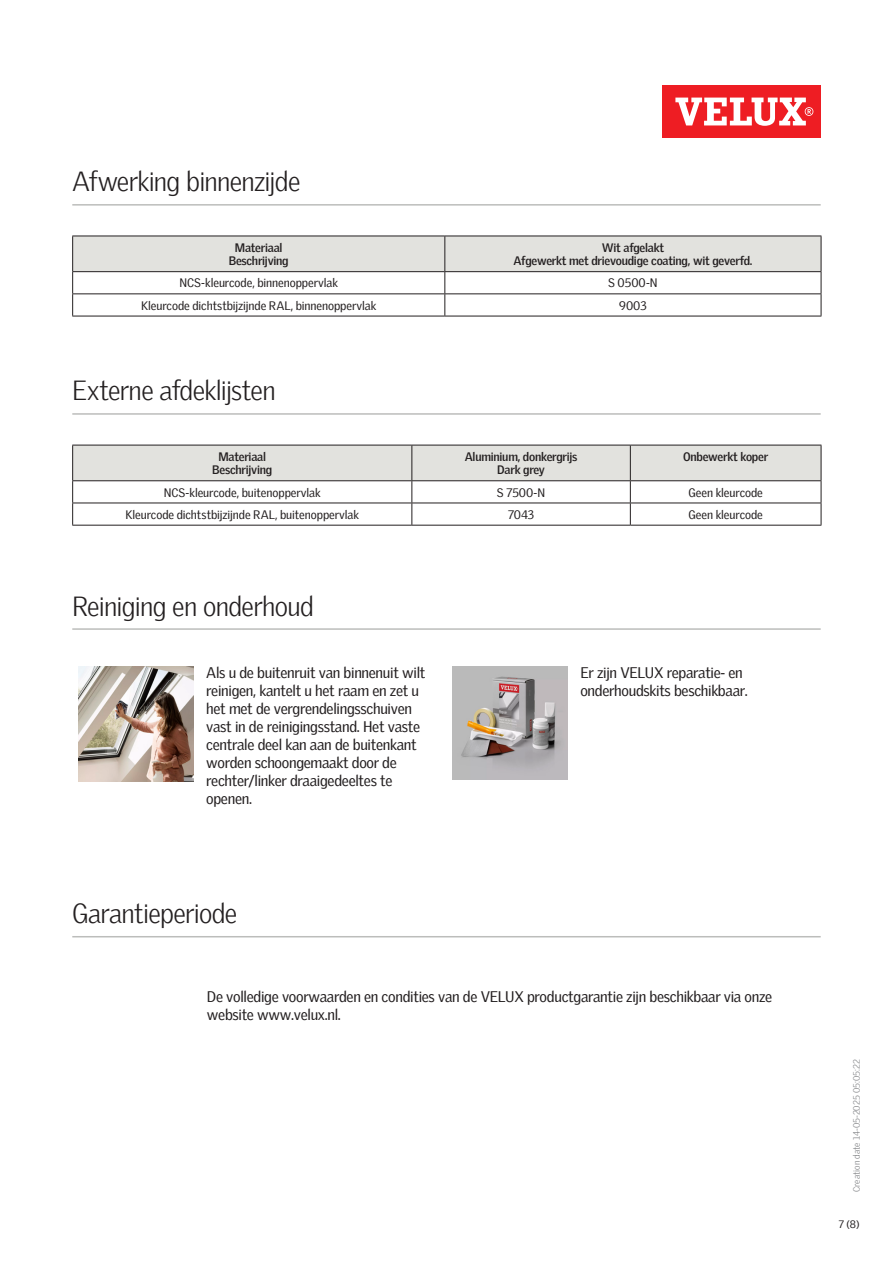
<style>
.page{position:relative;width:893px;height:1263px;background:#fff}
.page>*{position:absolute;margin:0;border:0;box-sizing:border-box;transform-origin:0 0}
.Headline_With_Line_B{font:300 27px "Velux Gothic";letter-spacing:-.025em;color:#231f20}
.Body_Regular{font:15px/18px "Velux Gothic";letter-spacing:-.02em;color:#231f20}
.TableText{font:12px "Velux Gothic";letter-spacing:-.005em;color:#231f20}
.TableHeader{font:700 12px/13.5px "Velux Gothic";letter-spacing:-.02em;color:#231f20;text-align:center}
.t1{font:10.5px "Velux Gothic";color:#231f20}
.t2{font:300 9px "Velux Gothic";color:#7c7e81}
</style>
<div class="page">
<div style="left:662px;top:85px;width:159px;height:53px;background:#ee1d23"></div>
<svg style="left:675px;top:98px;width:138px;height:28px"></svg>
<hr style="left:72px;top:204px;width:749px;height:2px;background:#bcbdbb">
<hr style="left:72px;top:413px;width:749px;height:2px;background:#bcbdbb">
<hr style="left:72px;top:628px;width:749px;height:2px;background:#bcbdbb">
<hr style="left:72px;top:316px;width:373px;height:1px;background:#231f20">
<svg style="left:72px;top:236px;width:750px;height:80px"></svg>
<hr style="left:445px;top:316px;width:376px;height:1px;background:#231f20">
<hr style="left:72px;top:525px;width:340px;height:1px;background:#231f20">
<hr style="left:412px;top:525px;width:218px;height:1px;background:#231f20">
<svg style="left:72px;top:445px;width:750px;height:80px"></svg>
<hr style="left:630px;top:525px;width:191px;height:1px;background:#231f20">
<img style="left:79px;top:666px;width:114px;height:115px">
<img style="left:453px;top:666px;width:115px;height:113px">
<hr style="left:72px;top:936px;width:749px;height:1px;background:#bcbdbb">
<p class="Headline_With_Line_B" style="left:72px;top:161px;width:230px">Afwerking binnenzijde</p>
<p class="TableHeader" style="left:229px;top:240px;width:61px">Materiaal<br>Beschrijving</p>
<p class="TableHeader" style="left:513px;top:240px;width:241px">Wit afgelakt<br>Afgewerkt met drievoudige coating, wit geverfd.</p>
<p class="TableText" style="left:180px;top:274px;width:160px">NCS-kleurcode, binnenoppervlak</p>
<p class="TableText" style="left:608px;top:274px;width:51px">S 0500-N</p>
<p class="TableText" style="left:141px;top:296px;width:237px">Kleurcode dichtstbijzijnde RAL, binnenoppervlak</p>
<p class="TableText" style="left:619px;top:296px;width:29px">9003</p>
<p class="Headline_With_Line_B" style="left:72px;top:370px;width:205px">Externe afdeklijsten</p>
<p class="TableHeader" style="left:212px;top:449px;width:61px">Materiaal<br>Beschrijving</p>
<p class="TableHeader" style="left:465px;top:449px;width:114px">Aluminium, donkergrijs<br>Dark grey</p>
<p class="TableHeader" style="left:683px;top:449px;width:86px">Onbewerkt koper</p>
<p class="TableText" style="left:164px;top:483px;width:158px">NCS-kleurcode, buitenoppervlak</p>
<p class="TableText" style="left:497px;top:483px;width:50px">S 7500-N</p>
<p class="TableText" style="left:688px;top:483px;width:76px">Geen kleurcode</p>
<p class="TableText" style="left:126px;top:505px;width:235px">Kleurcode dichtstbijzijnde RAL, buitenoppervlak</p>
<p class="TableText" style="left:508px;top:505px;width:28px">7043</p>
<p class="TableText" style="left:688px;top:505px;width:76px">Geen kleurcode</p>
<p class="Headline_With_Line_B" style="left:72px;top:585px;width:243px">Reiniging en onderhoud</p>
<p class="Body_Regular" style="left:206px;top:662px;width:221px">Als u de buitenruit van binnenuit wilt reinigen, kantelt u het raam en zet u het met de vergrendelingsschuiven vast in de reinigingsstand. Het vaste centrale deel kan aan de buitenkant worden schoongemaakt door de rechter/linker draaigedeeltes te openen.</p>
<p class="Body_Regular" style="left:580px;top:662px;width:169px">Er zijn VELUX reparatie- en onderhoudskits beschikbaar.</p>
<p class="Headline_With_Line_B" style="left:72px;top:893px;width:167px">Garantieperiode</p>
<p class="Body_Regular" style="left:207px;top:986px;width:567px">De volledige voorwaarden en condities van de VELUX productgarantie zijn beschikbaar via onze website www.velux.nl.</p>
<p class="t2" style="left:850px;top:1192px;width:134px;rotate:-90deg">Creation date 14-05-2025 05:05:22</p>
<p class="t1" style="left:839px;top:1216px;width:22px">7 (8)</p>
</div>
